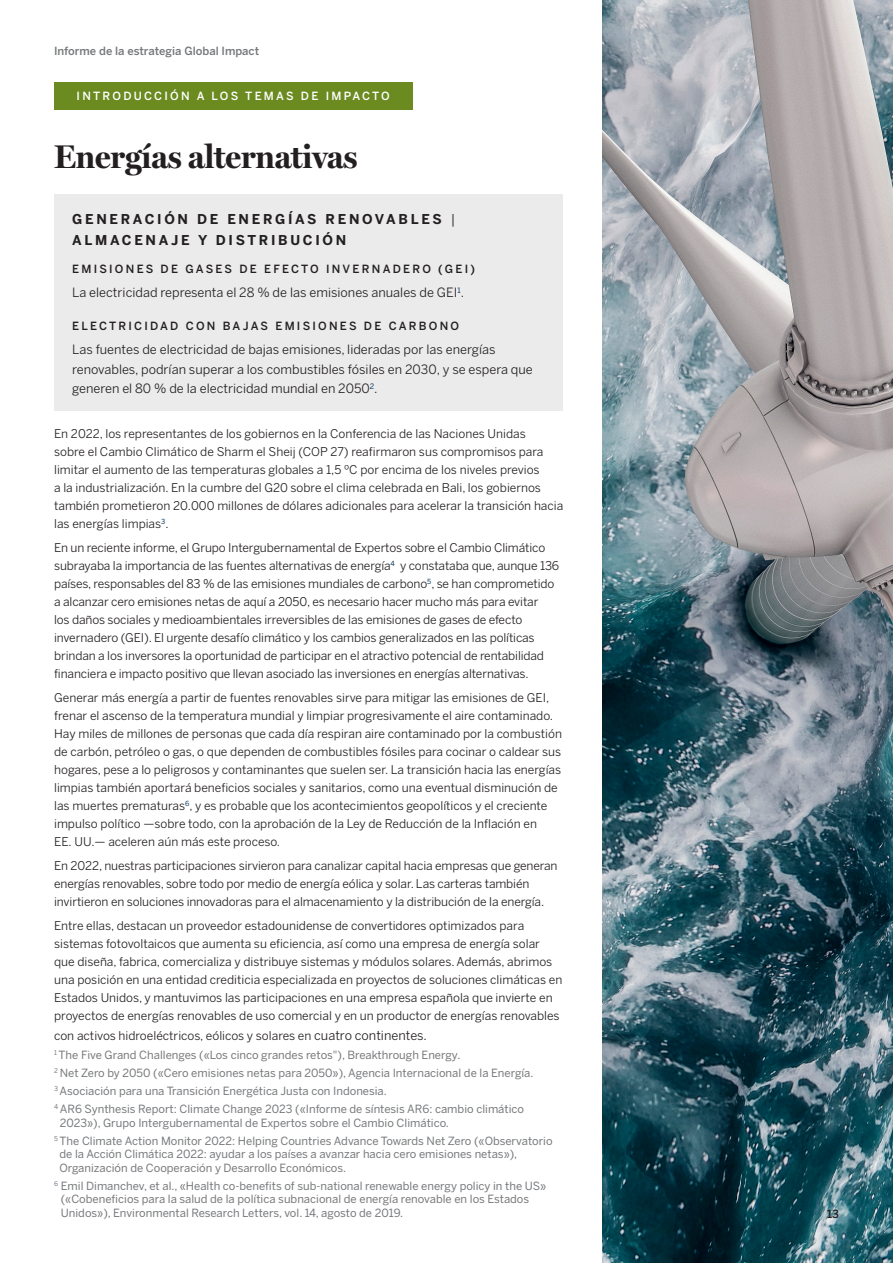
<style>
.page{position:relative;width:893px;height:1263px;background:#fff}
.page>*{position:absolute;margin:0;border:0;box-sizing:border-box;transform-origin:0 0}
.Headline_1_no_TOC{font:700 33px "Miller Display";color:#231f20}
.Subhead_1_-_Black{font:700 13.5px/21px "Benton Sans";letter-spacing:.2em;color:#231f20}
.Body_Copy_-_Black{font:12.75px/19.5px "Benton Sans";color:#231f20}
.Body_Copy_-_Black-2{font:12px/18px "Benton Sans";letter-spacing:-.01em;color:#231f20}
.Legal_-_Gray{font:11.25px/13.5px "Benton Sans";color:#76787b}
.Subhead_2_-_Black{font:500 11.25px "Benton Sans";letter-spacing:.2em;color:#231f20}
.Body_Copy_-_Black-3{font:11.25px "Benton Sans";color:#76787b}
.t1{font:500 11.25px "Benton Sans";color:#76787b}
.Subhead_2_-_White{font:500 11.25px "Benton Sans";letter-spacing:.2em;color:#fff}
.s1{font-weight:400}
.s2{font-size:12.75px}
</style>
<div class="page">
<div style="left:54px;top:82px;width:358px;height:28px;background:#6b8a20"></div>
<div style="left:54px;top:195px;width:509px;height:216px;background:#ebebec"></div>
<img style="left:602px;top:0;width:291px;height:1263px">
<p class="t1" style="left:54px;top:42px;width:207px">Informe de la estrategia Global Impact</p>
<p class="Subhead_2_-_White" style="left:77px;top:88px;width:315px">INTRODUCCIÓN A LOS TEMAS DE IMPACTO</p>
<p class="Headline_1_no_TOC" style="left:54px;top:130px;width:305px">Energías alternativas</p>
<p class="Subhead_1_-_Black" style="left:72px;top:208px;width:385px">GENERACIÓN DE ENERGÍAS RENOVABLES <span class="s1">|<br></span>ALMACENAJE Y DISTRIBUCIÓN</p>
<p class="Subhead_2_-_Black" style="left:72px;top:261px;width:404px">EMISIONES DE GASES DE EFECTO INVERNADERO (GEI)</p>
<p class="Body_Copy_-_Black" style="left:72px;top:282px;width:393px">La electricidad representa el 28 % de las emisiones anuales de GEI<sup>1</sup>.</p>
<p class="Subhead_2_-_Black" style="left:72px;top:318px;width:388px">ELECTRICIDAD CON BAJAS EMISIONES DE CARBONO</p>
<p class="Body_Copy_-_Black" style="left:72px;top:339px;width:462px">Las fuentes de electricidad de bajas emisiones, lideradas por las energías renovables, podrían superar a los combustibles fósiles en 2030, y se espera que generen el 80 % de la electricidad mundial en 2050<sup>2</sup>.</p>
<p class="Body_Copy_-_Black-2" style="left:54px;top:424px;width:511px">En 2022, los representantes de los gobiernos en la Conferencia de las Naciones Unidas<br>sobre el Cambio Climático de Sharm el Sheij (COP 27) reafirmaron sus compromisos para limitar el aumento de las temperaturas globales a 1,5 ºC por encima de los niveles previos<br>a la industrialización. En la cumbre del G20 sobre el clima celebrada en Bali, los gobiernos también prometieron 20.000 millones de dólares adicionales para acelerar la transición hacia las energías limpias<sup>3</sup>.</p>
<p class="Body_Copy_-_Black-2" style="left:54px;top:538px;width:507px">En un reciente informe, el Grupo Intergubernamental de Expertos sobre el Cambio Climático subrayaba la importancia de las fuentes alternativas de energía<sup>4</sup> y constataba que, aunque 136 países, responsables del 83 % de las emisiones mundiales de carbono<sup>5</sup>, se han comprometido a alcanzar cero emisiones netas de aquí a 2050, es necesario hacer mucho más para evitar<br>los daños sociales y medioambientales irreversibles de las emisiones de gases de efecto invernadero (GEI). El urgente desafío climático y los cambios generalizados en las políticas brindan a los inversores la oportunidad de participar en el atractivo potencial de rentabilidad financiera e impacto positivo que llevan asociado las inversiones en energías alternativas.</p>
<p class="Body_Copy_-_Black-2" style="left:54px;top:688px;width:509px">Generar más energía a partir de fuentes renovables sirve para mitigar las emisiones de GEI, frenar el ascenso de la temperatura mundial y limpiar progresivamente el aire contaminado.<br>Hay miles de millones de personas que cada día respiran aire contaminado por la combustión de carbón, petróleo o gas, o que dependen de combustibles fósiles para cocinar o caldear sus hogares, pese a lo peligrosos y contaminantes que suelen ser. La transición hacia las energías limpias también aportará beneficios sociales y sanitarios, como una eventual disminución de las muertes prematuras<sup>6</sup>, y es probable que los acontecimientos geopolíticos y el creciente impulso político —sobre todo, con la aprobación de la Ley de Reducción de la Inflación en<br>EE. UU.— aceleren aún más este proceso.</p>
<p class="Body_Copy_-_Black-2" style="left:54px;top:856px;width:505px">En 2022, nuestras participaciones sirvieron para canalizar capital hacia empresas que generan energías renovables, sobre todo por medio de energía eólica y solar. Las carteras también invirtieron en soluciones innovadoras para el almacenamiento y la distribución de la energía.</p>
<p class="Body_Copy_-_Black-2" style="left:54px;top:916px;width:510px">Entre ellas, destacan un proveedor estadounidense de convertidores optimizados para sistemas fotovoltaicos que aumenta su eficiencia, así como una empresa de energía solar que diseña, fabrica, comercializa y distribuye sistemas y módulos solares. Además, abrimos una posición en una entidad crediticia especializada en proyectos de soluciones climáticas en Estados Unidos, y mantuvimos las participaciones en una empresa española que invierte en proyectos de energías renovables de uso comercial y en un productor de energías renovables</p>
<p class="Body_Copy_-_Black-2" style="left:54px;top:1025px;width:374px">con activos hidroeléctricos, eólicos y solares en <span class="s2">cuatro continentes.</span></p>
<p class="Body_Copy_-_Black-3" style="left:54px;top:1047px;width:408px"><sup>1</sup> The Five Grand Challenges («Los cinco grandes retos"), Breakthrough Energy.</p>
<p class="Legal_-_Gray" style="left:54px;top:1066px;width:481px"><sup>2</sup> Net Zero by 2050 («Cero emisiones netas para 2050»), Agencia Internacional de la Energía.</p>
<p class="Legal_-_Gray" style="left:54px;top:1084px;width:334px"><sup>3</sup> Asociación para una Transición Energética Justa con Indonesia.</p>
<p class="Legal_-_Gray" style="left:60px;top:1102px;width:466px;text-indent:-6px"><sup>4</sup> AR6 Synthesis Report: Climate Change 2023 («Informe de síntesis AR6: cambio climático<br>2023»), Grupo Intergubernamental de Expertos sobre el Cambio Climático.</p>
<p class="Legal_-_Gray" style="left:60px;top:1133px;width:495px;text-indent:-5px"><sup>5</sup> The Climate Action Monitor 2022: Helping Countries Advance Towards Net Zero («Observatorio de la Acción Climática 2022: ayudar a los países a avanzar hacia cero emisiones netas»),<br>Organización de Cooperación y Desarrollo Económicos.</p>
<p class="Legal_-_Gray" style="left:61px;top:1178px;width:487px;text-indent:-7px"><sup>6</sup> Emil Dimanchev, et al., «Health co-benefits of sub-national renewable energy policy in the US» («Cobeneficios para la salud de la política subnacional de energía renovable en los Estados<br>Unidos»), Environmental Research Letters, vol. 14, agosto de 2019.</p>
<p class="Subhead_2_-_Black" style="left:827px;top:1205px;width:13px">13</p>
</div>
